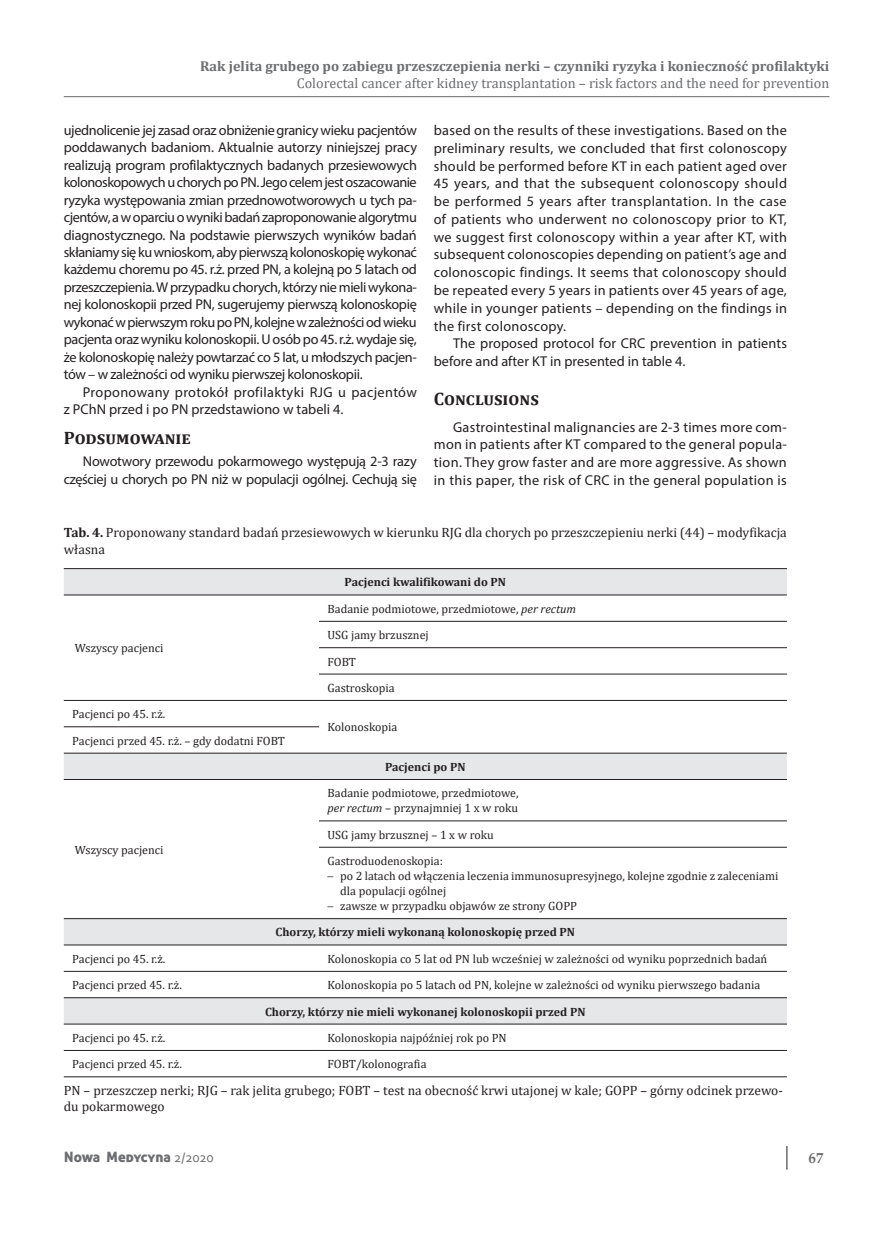
<style>
.page{position:relative;width:872px;height:1234px;background:#fff}
.page>*{position:absolute;margin:0;border:0;box-sizing:border-box;transform-origin:0 0}
.t1{font:700 18px "Cambria";color:#231f20}
.t2{font:700 15px "Palatino Linotype";color:#6c6d70}
.t3{font:14.25px/17.7px "Myriad Pro";color:#231f20;text-align:justify}
.t4{font:14.25px/17.4px "Myriad Pro";letter-spacing:-.025em;color:#231f20;text-align:right}
.t5{font:700 14.25px "Cambria";color:#6c6d70}
.t6{font:14.25px/17.4px "Myriad Pro";letter-spacing:.02em;color:#231f20}
.t7{font:14.25px "Cambria";color:#6c6d70}
.t8{font:14.25px "Aller Display";letter-spacing:-.005em;color:#6c6d70}
.t9{font:13.5px/16.5px "Cambria";color:#231f20}
.t10{font:12px/26.4px "Cambria";color:#231f20}
.t11{font:700 12px/26.4px "Cambria";color:#231f20;text-align:right}
.s1{font-weight:700}
.s2{font-style:italic}
.s3{font-family:"Szwajcar EE"}
.s4{font-family:"Szwajcar EE";font-weight:400}
.s5{font-weight:400}
.s6{font-family:"Corbel"}
</style>
<div class="page">
<hr style="left:64px;top:96px;width:765px;height:1px;background:#6c6d70">
<svg style="left:786px;top:1145px;width:1px;height:24px"></svg>
<svg style="left:64px;top:569px;width:723px;height:454px"></svg>
<hr style="left:64px;top:568px;width:255px;height:1px;background:#231f20">
<hr style="left:319px;top:568px;width:468px;height:1px;background:#231f20">
<hr style="left:64px;top:594px;width:255px;height:1px;background:#231f20">
<hr style="left:319px;top:594px;width:468px;height:1px;background:#231f20">
<hr style="left:319px;top:621px;width:468px;height:1px;background:#231f20">
<hr style="left:319px;top:647px;width:468px;height:1px;background:#231f20">
<hr style="left:319px;top:673px;width:468px;height:1px;background:#231f20">
<hr style="left:64px;top:700px;width:255px;height:1px;background:#231f20">
<hr style="left:319px;top:700px;width:468px;height:1px;background:#231f20">
<hr style="left:64px;top:726px;width:255px;height:1px;background:#231f20">
<hr style="left:64px;top:752px;width:255px;height:1px;background:#231f20">
<hr style="left:319px;top:752px;width:468px;height:1px;background:#231f20">
<hr style="left:64px;top:779px;width:255px;height:1px;background:#231f20">
<hr style="left:319px;top:779px;width:468px;height:1px;background:#231f20">
<hr style="left:319px;top:820px;width:468px;height:1px;background:#231f20">
<hr style="left:319px;top:846px;width:468px;height:1px;background:#231f20">
<hr style="left:64px;top:918px;width:255px;height:1px;background:#231f20">
<hr style="left:319px;top:918px;width:468px;height:1px;background:#231f20">
<hr style="left:64px;top:944px;width:255px;height:1px;background:#231f20">
<hr style="left:319px;top:944px;width:468px;height:1px;background:#231f20">
<hr style="left:64px;top:970px;width:255px;height:1px;background:#231f20">
<hr style="left:319px;top:970px;width:468px;height:1px;background:#231f20">
<hr style="left:64px;top:997px;width:255px;height:1px;background:#231f20">
<hr style="left:319px;top:997px;width:468px;height:1px;background:#231f20">
<hr style="left:64px;top:1023px;width:255px;height:1px;background:#231f20">
<hr style="left:319px;top:1023px;width:468px;height:1px;background:#231f20">
<hr style="left:64px;top:1049px;width:255px;height:1px;background:#231f20">
<hr style="left:319px;top:1049px;width:468px;height:1px;background:#231f20">
<hr style="left:64px;top:1076px;width:255px;height:1px;background:#231f20">
<hr style="left:319px;top:1076px;width:468px;height:1px;background:#231f20">
<p class="t5" style="left:200px;top:56px;width:631px">Rak jelita grubego po zabiegu przeszczepienia nerki – czynniki ryzyka i konieczność profilaktyki</p>
<p class="t7" style="left:297px;top:74px;width:534px">Colorectal cancer after kidney transplantation – risk factors and the need for prevention</p>
<p class="t3" style="left:434px;top:121px;width:355px">based on the results of these investigations. Based on the preliminary results, we concluded that first colonoscopy should be performed before KT in each patient aged over 45 years, and that the subsequent colonoscopy should be performed 5 years after transplantation. In the case of patients who underwent no colonoscopy prior to KT, we suggest first colonoscopy within a year after KT, with subsequent colonoscopies depending on patient’s age and colonoscopic findings. It seems that colonoscopy should be repeated every 5 years in patients over 45 years of age, while in younger patients – depending on the findings in the first colonoscopy.</p>
<p class="t3" style="left:434px;top:334px;width:355px;text-indent:19px">The proposed protocol for CRC prevention in patients before and after KT in presented in table 4.</p>
<p class="t1" style="left:434px;top:386px;width:107px">Conclusions</p>
<p class="t3" style="left:434px;top:417px;width:355px;text-indent:19px">Gastrointestinal malignancies are 2-3 times more com&shy;mon in patients after KT compared to the general popula&shy;tion. They grow faster and are more aggressive. As shown in this paper, the risk of CRC in the general population is</p>
<p class="t9" style="left:64px;top:524px;width:724px"><span class="s1">Tab. 4.</span> Proponowany standard badań przesiewowych w kierunku RJG dla chorych po przeszczepieniu nerki (44) – modyfikacja własna</p>
<p class="t11" style="left:345px;top:568px;width:163px">Pacjenci kwalifikowani do PN</p>
<p class="t3" style="left:64px;top:121px;width:355px">ujednolicenie jej zasad oraz obniżeniegranicy wieku pacjentów poddawanych badaniom. Aktualnie autorzy niniejszej pracy realizują program profilaktycznych badanych przesiewowych kolonoskopowych u chorych po PN. Jego celem jest oszacowanie ryzyka występowania zmian przednowotworowych u tych pa&shy;cjentów, a w oparciu o wyniki badań zaproponowanie algorytmu diagnostycznego. Na podstawie pierwszych wyników badań skłaniamy się ku wnioskom, aby pierwszą kolonoskopię wykonać każdemu choremu po 45. r.ż. przed PN, a kolejną po 5 latach od przeszczepienia. W przypadku chorych, którzy nie mieli wykona&shy;nej kolonoskopii przed PN, sugerujemy pierwszą kolonoskopię wykonać w pierwszym roku po PN, kolejne w zależności od wieku pacjenta oraz wyniku kolonoskopii. U osób po 45. r.ż. wydaje się, że kolonoskopię należy powtarzać co 5 lat, u młodszych pacjen&shy;tów – w zależności od wyniku pierwszej kolonoskopii.</p>
<p class="t6" style="left:64px;top:383px;width:354px;text-indent:19px">Proponowany protokół profilaktyki RJG u pacjentów z PChN przed i po PN przedstawiono w tabeli 4.</p>
<p class="t1" style="left:64px;top:425px;width:129px">Podsumowanie</p>
<p class="t4" style="left:64px;top:452px;width:354px">Nowotwory przewodu pokarmowego występują 2-3 razy częściej u chorych po PN niż w populacji ogólnej. Cechują się</p>
<p class="t10" style="left:75px;top:635px;width:90px">Wszyscy pacjenci</p>
<p class="t10" style="left:72px;top:700px;width:94px">Pacjenci po 45. r.ż.</p>
<p class="t10" style="left:72px;top:727px;width:214px">Pacjenci przed 45. r.ż. – gdy dodatni FOBT</p>
<p class="t10" style="left:327px;top:595px;width:250px">Badanie podmiotowe, przedmiotowe, <span class="s2">per rectum<br></span>USG jamy brzusznej<br>FOBT<br>Gastroskopia</p>
<p class="t10" style="left:327px;top:714px;width:71px">Kolonoskopia</p>
<p class="t11" style="left:385px;top:753px;width:82px">Pacjenci po PN</p>
<p class="t10" style="left:75px;top:836px;width:90px">Wszyscy pacjenci</p>
<p class="t10" style="left:327px;top:785px;width:192px;line-height:15px">Badanie podmiotowe, przedmiotowe, <span class="s2">per rectum</span> – przynajmniej 1 x w roku</p>
<p class="t10" style="left:327px;top:821px;width:168px">USG jamy brzusznej – 1 x w roku<br>Gastroduodenoskopia:</p>
<p class="t10" style="left:340px;top:868px;width:439px;line-height:15px;text-indent:-13px"><span class="s3">–</span> po 2 latach od włączenia leczenia immunosupresyjnego, kolejne zgodnie z zaleceniami dla populacji ogólnej</p>
<p class="t11" style="left:276px;top:892px;width:303px"><span class="s4">–</span> <span class="s5">zawsze w przypadku objawów ze strony GOPP<br></span>Chorzy, którzy mieli wykonaną kolonoskopię przed PN</p>
<p class="t10" style="left:72px;top:945px;width:94px">Pacjenci po 45. r.ż.</p>
<p class="t10" style="left:327px;top:945px;width:441px">Kolonoskopia co 5 lat od PN lub wcześniej w zależności od wyniku poprzednich badań</p>
<p class="t10" style="left:72px;top:971px;width:111px">Pacjenci przed 45. r.ż.</p>
<p class="t10" style="left:327px;top:971px;width:434px">Kolonoskopia po 5 latach od PN, kolejne w zależności od wyniku pierwszego badania</p>
<p class="t11" style="left:265px;top:997px;width:322px">Chorzy, którzy nie mieli wykonanej kolonoskopii przed PN</p>
<p class="t10" style="left:72px;top:1024px;width:94px">Pacjenci po 45. r.ż.</p>
<p class="t10" style="left:327px;top:1024px;width:181px">Kolonoskopia najpóźniej rok po PN</p>
<p class="t10" style="left:72px;top:1050px;width:111px">Pacjenci przed 45. r.ż.</p>
<p class="t10" style="left:327px;top:1050px;width:100px">FOBT/kolonografia</p>
<p class="t9" style="left:64px;top:1082px;width:720px;line-height:15.8px">PN – przeszczep nerki; RJG – rak jelita grubego; FOBT – test na obecność krwi utajonej w kale; GOPP – górny odcinek przewo&shy;du pokarmowego</p>
<p class="t8" style="left:64px;top:1147px;width:151px">Nowa Medycyna <span class="s6">2/2020</span></p>
<p class="t2" style="left:808px;top:1146px;width:16px">67</p>
</div>
